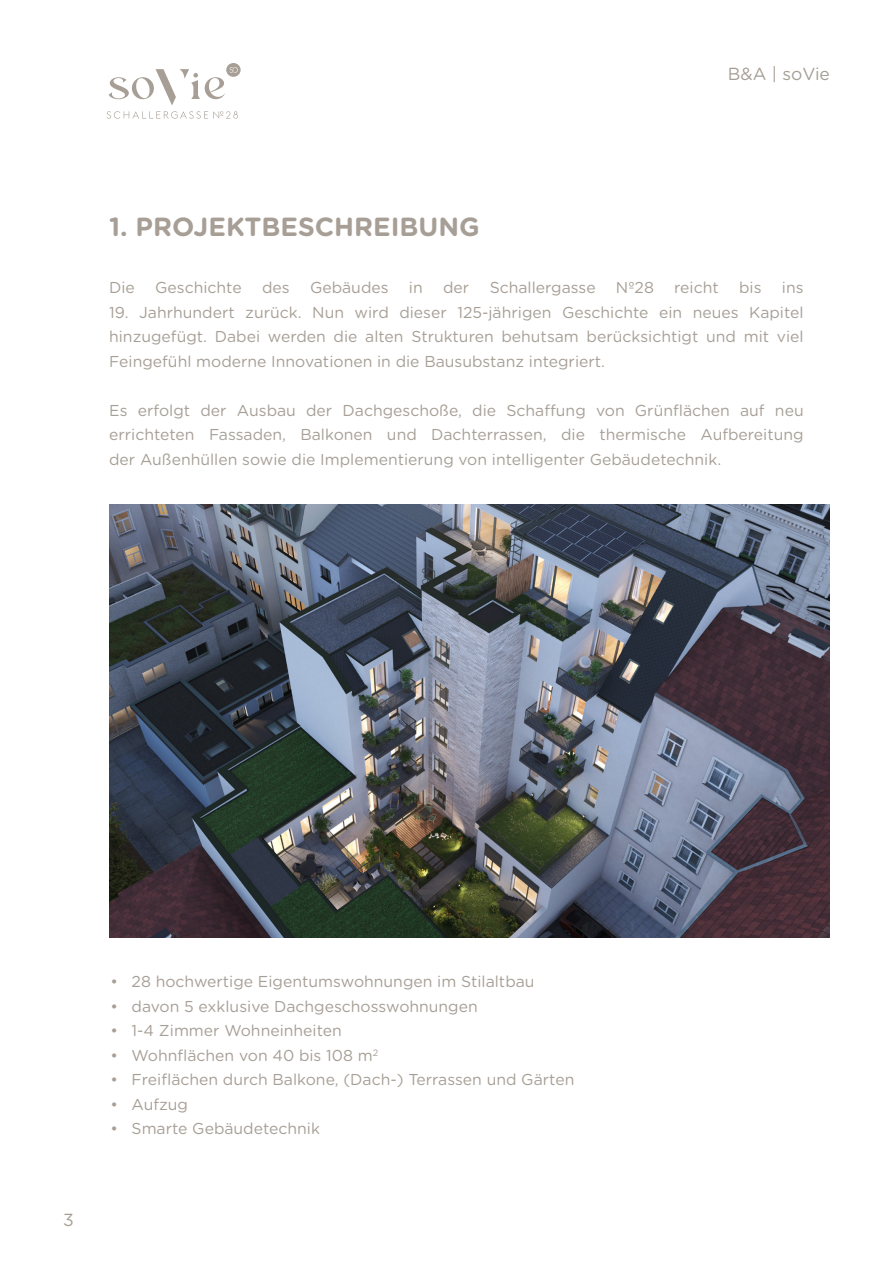
<style>
.page{position:relative;width:893px;height:1275px;background:#fff}
.page>*{position:absolute;margin:0;border:0;box-sizing:border-box;transform-origin:0 0}
.t1{font:700 26.25px "Gotham Rounded";color:#a79f96}
.t2{font:17.5px "Gotham Rounded";color:#a79f96}
.t3{font:15.75px/24.5px "Gotham Rounded";color:#a79f96;text-align:justify}
</style>
<div class="page">
<img style="left:109px;top:505px;width:721px;height:433px">
<svg style="left:109px;top:63px;width:132px;height:42px"></svg>
<svg style="left:107px;top:111px;width:131px;height:8px"></svg>
<h1 class="t1" style="left:109px;top:207px;width:372px">1. PROJEKTBESCHREIBUNG</h1>
<p class="t2" style="left:728px;top:62px;width:104px">B&amp;A | soVie</p>
<p class="t3" style="left:109px;top:275px;width:27px">Die</p>
<p class="t3" style="left:155px;top:275px;width:88px">Geschichte</p>
<p class="t3" style="left:262px;top:275px;width:29px">des</p>
<p class="t3" style="left:310px;top:275px;width:80px">Gebäudes</p>
<p class="t3" style="left:409px;top:275px;width:15px">in</p>
<p class="t3" style="left:443px;top:275px;width:28px">der</p>
<p class="t3" style="left:490px;top:275px;width:107px">Schallergasse</p>
<p class="t3" style="left:616px;top:275px;width:39px">Nº28</p>
<p class="t3" style="left:674px;top:275px;width:46px">reicht</p>
<p class="t3" style="left:739px;top:275px;width:24px">bis</p>
<p class="t3" style="left:782px;top:275px;width:23px">ins</p>
<p class="t3" style="left:109px;top:299px;width:696px">19. Jahrhundert zurück. Nun wird dieser 125-jährigen Geschichte ein neues Kapitel hinzugefügt. Dabei werden die alten Strukturen behutsam berücksichtigt und mit viel Feingefühl moderne Innovationen in die Bausubstanz integriert.</p>
<p class="t3" style="left:109px;top:397px;width:696px">Es erfolgt der Ausbau der Dachgeschoße, die Schaffung von Grünflächen auf neu errichteten Fassaden, Balkonen und Dachterrassen, die thermische Aufbereitung der Außenhüllen sowie die Implementierung von intelligenter Gebäudetechnik.</p>
<p class="t2" style="left:63px;top:1208px;width:12px">3</p>
<p class="t3" style="left:111px;top:969px;width:426px">• 28 hochwertige Eigentumswohnungen im Stilaltbau</p>
<p class="t3" style="left:111px;top:993px;width:369px">• davon 5 exklusive Dachgeschosswohnungen</p>
<p class="t3" style="left:111px;top:1018px;width:233px">• 1-4 Zimmer Wohneinheiten</p>
<p class="t3" style="left:111px;top:1042px;width:269px">• Wohnflächen von 40 bis 108 m<sup>2</sup></p>
<p class="t3" style="left:111px;top:1067px;width:465px">• Freiflächen durch Balkone, (Dach-) Terrassen und Gärten</p>
<p class="t3" style="left:111px;top:1091px;width:79px">• Aufzug</p>
<p class="t3" style="left:111px;top:1116px;width:211px">• Smarte Gebäudetechnik</p>
</div>
